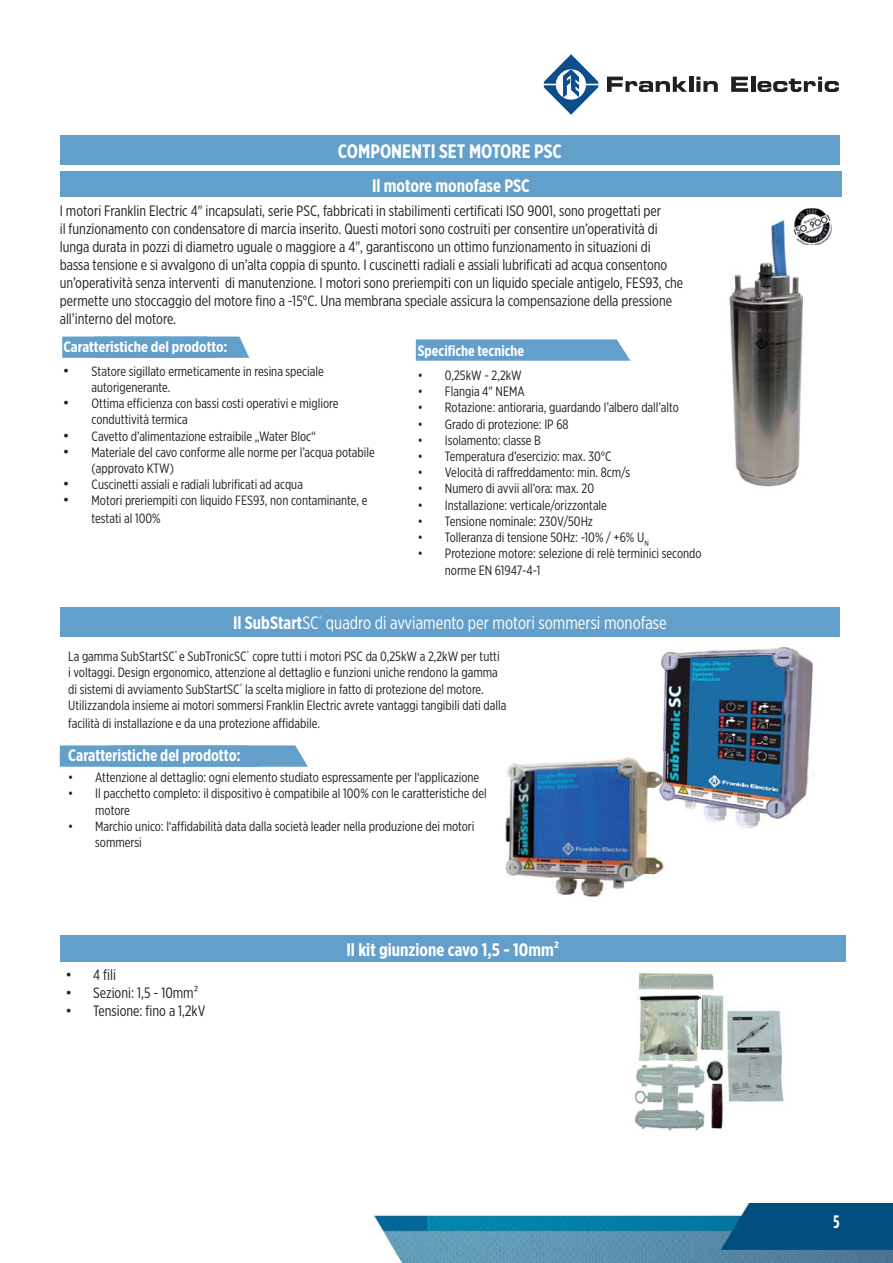
<style>
.page{position:relative;width:893px;height:1263px;background:#fff}
.page>*{position:absolute;margin:0;border:0;box-sizing:border-box;transform-origin:0 0}
.t1{font:700 19.5px "Gotham X Narrow";color:#fff}
.t2{font:18px "Gotham X Narrow";color:#fff}
.t3{font:700 18px "Gotham X Narrow";color:#fff}
.t4{font:700 18px "Gotham Condensed";color:#fff}
.t5{font:700 16.5px "Gotham X Narrow";color:#fff}
.t6{font:15px/18px "Gotham X Narrow";color:#231f20}
.t7{font:700 15px "Gotham X Narrow";color:#fff;scale:1.05 1}
.t8{font:700 15px "Gotham X Narrow";color:#fff}
.t9{font:13.5px/16.2px "Gotham X Narrow";color:#231f20}
.s1{font-family:"Arial";font-size:15px}
.s2{font-weight:700}
.s3{font-family:"Arial"}
</style>
<div class="page">
<img style="left:374px;top:1203px;width:519px;height:60px">
<svg style="left:416px;top:339px;width:214px;height:22px;background:#6ba4ce"></svg>
<div style="left:62px;top:337px;width:187px;height:21px;background:#629fcb"></div>
<svg style="left:60px;top:745px;width:248px;height:22px;background:#69a3cd"></svg>
<div style="left:60px;top:172px;width:782px;height:25px;background:#629fcb"></div>
<div style="left:60px;top:607px;width:779px;height:30px;background:#629fcb"></div>
<div style="left:60px;top:135px;width:779px;height:30px;background:#629fcb"></div>
<div style="left:60px;top:936px;width:785px;height:26px;background:#629fcb"></div>
<img style="left:795px;top:208px;width:37px;height:36px">
<img style="left:729px;top:220px;width:75px;height:267px">
<img style="left:794px;top:220px;width:27px;height:25px">
<img style="left:660px;top:646px;width:153px;height:183px">
<img style="left:505px;top:757px;width:162px;height:140px">
<img style="left:648px;top:752px;width:19px;height:80px">
<img style="left:634px;top:972px;width:150px;height:158px">
<svg style="left:607px;top:77px;width:80px;height:15px"></svg>
<hr style="left:689px;top:77px;width:4px;height:15px;background:#231f20">
<svg style="left:696px;top:77px;width:22px;height:15px"></svg>
<svg style="left:731px;top:77px;width:17px;height:15px"></svg>
<hr style="left:751px;top:77px;width:4px;height:15px;background:#231f20">
<svg style="left:757px;top:77px;width:82px;height:15px"></svg>
<svg style="left:544px;top:54px;width:54px;height:61px"></svg>
<h1 class="t1" style="left:338px;top:144px;width:225px">COMPONENTI SET MOTORE PSC</h1>
<h2 class="t3" style="left:372px;top:179px;width:159px">Il motore monofase PSC</h2>
<p class="t6" style="left:60px;top:203px;width:625px">I motori Franklin Electric 4" incapsulati, serie PSC, fabbricati in stabilimenti certificati ISO 9001, sono progettati per<br>il funzionamento con condensatore di marcia inserito. Questi motori sono costruiti per consentire un’operatività di lunga durata in pozzi di diametro uguale o maggiore a 4", garantiscono un ottimo funzionamento in situazioni di bassa tensione e si avvalgono di un’alta coppia di spunto. I cuscinetti radiali e assiali lubrificati ad acqua consentono un’operatività senza interventi di manutenzione. I motori sono preriempiti con un liquido speciale antigelo, FES93, che permette uno stoccaggio del motore fino a -15°C. Una membrana speciale assicura la compensazione della pressione all’interno del motore.</p>
<p class="t7" style="left:63px;top:341px;width:158px">Caratteristiche del prodotto:</p>
<p class="t9" style="left:92px;top:364px;width:234px;text-indent:-28px"><span class="s1">•</span> Statore sigillato ermeticamente in resina speciale autorigenerante.</p>
<p class="t9" style="left:92px;top:396px;width:249px;text-indent:-28px"><span class="s1">•</span> Ottima efficienza con bassi costi operativi e migliore conduttività termica</p>
<p class="t9" style="left:63px;top:428px;width:254px"><span class="s1">•</span> Cavetto d’alimentazione estraibile „Water Bloc“</p>
<p class="t9" style="left:92px;top:445px;width:285px;text-indent:-28px"><span class="s1">•</span> Materiale del cavo conforme alle norme per l’acqua potabile (approvato KTW)</p>
<p class="t9" style="left:63px;top:477px;width:241px"><span class="s1">•</span> Cuscinetti assiali e radiali lubrificati ad acqua</p>
<p class="t9" style="left:92px;top:492px;width:277px;line-height:18px;text-indent:-28px"><span class="s1">•</span> Motori preriempiti con liquido FES93, non contaminante, e testati al 100%</p>
<p class="t8" style="left:418px;top:345px;width:108px">Specifiche tecniche</p>
<p class="t9" style="left:418px;top:368px;width:105px">• 0,25kW - 2,2kW</p>
<p class="t9" style="left:418px;top:384px;width:108px">• Flangia 4" NEMA</p>
<p class="t9" style="left:418px;top:400px;width:262px">• Rotazione: antioraria, guardando l’albero dall’alto</p>
<p class="t9" style="left:418px;top:416px;width:152px">• Grado di protezione: IP 68</p>
<p class="t9" style="left:418px;top:433px;width:124px">• Isolamento: classe B</p>
<p class="t9" style="left:418px;top:449px;width:195px">• Temperatura d’esercizio: max. 30°C</p>
<p class="t9" style="left:418px;top:465px;width:214px">• Velocità di raffreddamento: min. 8cm/s</p>
<p class="t9" style="left:418px;top:481px;width:178px">• Numero di avvii all’ora: max. 20</p>
<p class="t9" style="left:418px;top:497px;width:191px">• Installazione: verticale/orizzontale</p>
<p class="t9" style="left:418px;top:514px;width:176px">• Tensione nominale: 230V/50Hz</p>
<p class="t9" style="left:418px;top:530px;width:232px">• Tolleranza di tensione 50Hz: -10% / +6% U<sub>N</sub></p>
<p class="t9" style="left:445px;top:546px;width:258px;text-indent:-27px">• Protezione motore: selezione di relè terminici secondo norme EN 61947-4-1</p>
<h2 class="t2" style="left:233px;top:616px;width:435px"><span class="s2">Il SubStart</span>SC<sup>®</sup> quadro di avviamento per motori sommersi monofase</h2>
<p class="t9" style="left:68px;top:648px;width:440px">La gamma SubStartSC<sup>®</sup> e SubTronicSC<sup>®</sup> copre tutti i motori PSC da 0,25kW a 2,2kW per tutti<br>i voltaggi. Design ergonomico, attenzione al dettaglio e funzioni uniche rendono la gamma di sistemi di avviamento SubStartSC<sup>®</sup> la scelta migliore in fatto di protezione del motore.<br>Utilizzandola insieme ai motori sommersi Franklin Electric avrete vantaggi tangibili dati dalla</p>
<p class="t9" style="left:68px;top:716px;width:253px">facilità di installazione e da una protezione affidabile.</p>
<p class="t5" style="left:68px;top:750px;width:174px">Caratteristiche del prodotto:</p>
<p class="t9" style="left:68px;top:770px;width:412px">• Attenzione al dettaglio: ogni elemento studiato espressamente per l‘applicazione</p>
<p class="t9" style="left:95px;top:786px;width:393px;text-indent:-27px">• Il pacchetto completo: il dispositivo è compatibile al 100% con le caratteristiche del motore</p>
<p class="t9" style="left:95px;top:819px;width:381px;text-indent:-27px">• Marchio unico: l‘affidabilità data dalla società leader nella produzione dei motori sommersi</p>
<p class="t6" style="left:66px;top:967px;width:51px"><span class="s3">•</span> 4 fili</p>
<p class="t6" style="left:66px;top:985px;width:134px"><span class="s3">•</span> Sezioni: 1,5 - 10mm2</p>
<p class="t6" style="left:66px;top:1003px;width:141px"><span class="s3">•</span> Tensione: fino a 1,2kV</p>
<h2 class="t3" style="left:346px;top:944px;width:214px">Il kit giunzione cavo 1,5 - 10mm2</h2>
<h2 class="t4" style="left:833px;top:1215px;width:7px">5</h2>
</div>
